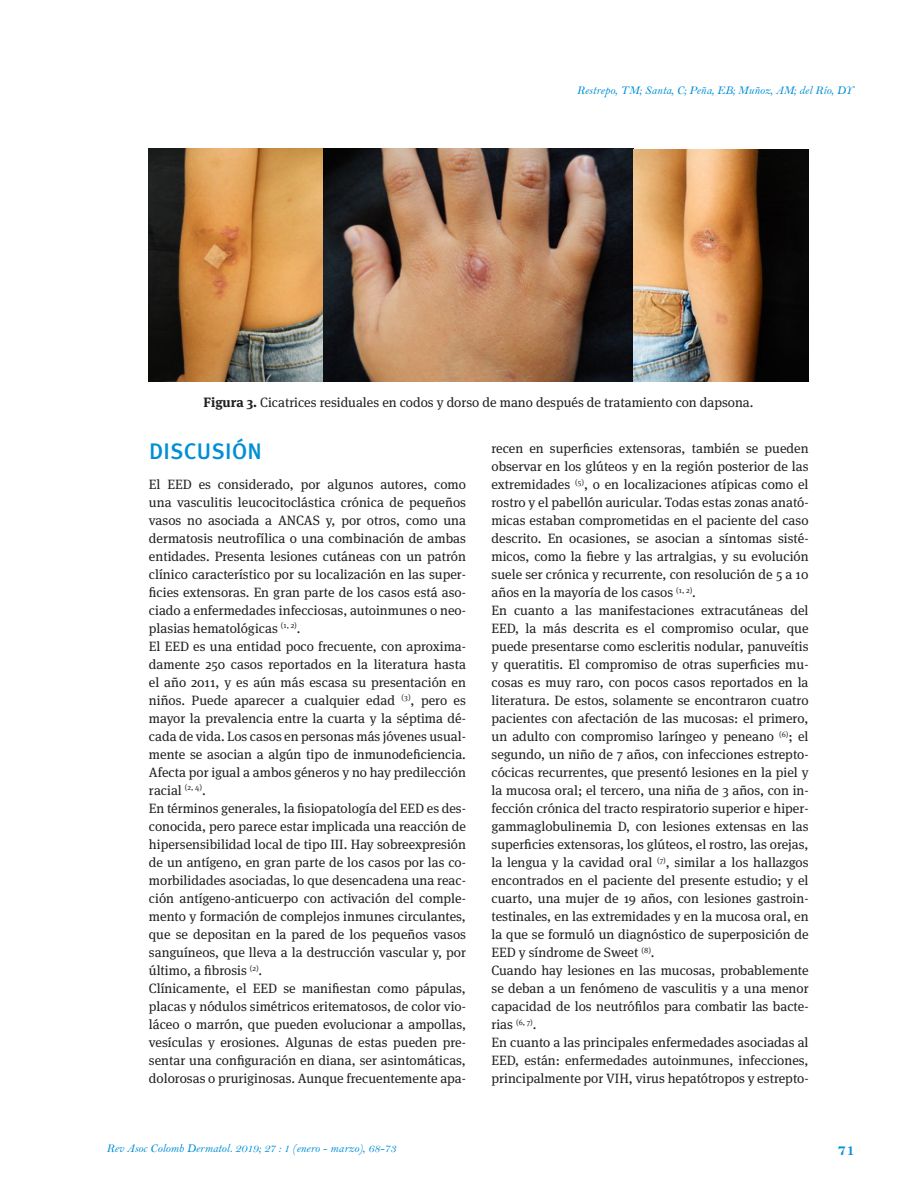
<style>
.page{position:relative;width:915px;height:1191px;background:#fff}
.page>*{position:absolute;margin:0;border:0;box-sizing:border-box;transform-origin:0 0}
.subtitulo{font:500 22.5px "Meta Pro";letter-spacing:.01em;color:#008fd5}
.t1{font:16.5px "Bell MT Bold";color:#008fd5}
.caja_texto{font:13.5px/18px "Meta Serif OT";color:#231f20;text-align:justify}
.marcacion{font:12px "Bell MT Italic";color:#008fd5}
.s1{font-weight:700}
</style>
<div class="page">
<img style="left:149px;top:149px;width:658px;height:232px">
<p class="marcacion" style="left:576px;top:83px;width:278px">Restrepo, TM; Santa, C; Peña, EB; Muñoz, AM; del Río, DY</p>
<p class="caja_texto" style="left:203px;top:394px;width:551px"><span class="s1">Figura 3.</span> Cicatrices residuales en codos y dorso de mano después de tratamiento con dapsona.</p>
<p class="subtitulo" style="left:149px;top:437px;width:114px">DISCUSIÓN</p>
<p class="caja_texto" style="left:149px;top:475px;width:318px">El EED es considerado, por algunos autores, como una vasculitis leucocitoclástica crónica de pequeños vasos no asociada a ANCAS y, por otros, como una dermatosis neutrofílica o una combinación de ambas entidades. Presenta lesiones cutáneas con un patrón clínico característico por su localización en las super&shy;ficies extensoras. En gran parte de los casos está aso&shy;ciado a enfermedades infecciosas, autoinmunes o neo&shy;plasias hematológicas <sup>(1,</sup> <sup>2)</sup>.</p>
<p class="caja_texto" style="left:149px;top:637px;width:318px">El EED es una entidad poco frecuente, con aproxima&shy;damente 250 casos reportados en la literatura hasta el año 2011, y es aún más escasa su presentación en niños. Puede aparecer a cualquier edad <sup>(3)</sup>, pero es mayor la prevalencia entre la cuarta y la séptima dé&shy;cada de vida. Los casos en personas más jóvenes usual&shy;mente se asocian a algún tipo de inmunodeficiencia.<br>Afecta por igual a ambos géneros y no hay predilección racial <sup>(2,</sup> <sup>4)</sup>.</p>
<p class="caja_texto" style="left:149px;top:799px;width:318px">En términos generales, la fisiopatología del EED es des&shy;conocida, pero parece estar implicada una reacción de hipersensibilidad local de tipo III. Hay sobreexpresión de un antígeno, en gran parte de los casos por las co&shy;morbilidades asociadas, lo que desencadena una reac&shy;ción antígeno-anticuerpo con activación del comple&shy;mento y formación de complejos inmunes circulantes, que se depositan en la pared de los pequeños vasos sanguíneos, que lleva a la destrucción vascular y, por último, a fibrosis <sup>(2)</sup>.</p>
<p class="caja_texto" style="left:149px;top:979px;width:318px">Clínicamente, el EED se manifiestan como pápulas, placas y nódulos simétricos eritematosos, de color vio&shy;láceo o marrón, que pueden evolucionar a ampollas, vesículas y erosiones. Algunas de estas pueden pre&shy;sentar una configuración en diana, ser asintomáticas, dolorosas o pruriginosas. Aunque frecuentemente apa-</p>
<p class="caja_texto" style="left:491px;top:439px;width:318px">recen en superficies extensoras, también se pueden observar en los glúteos y en la región posterior de las extremidades <sup>(5)</sup>, o en localizaciones atípicas como el rostro y el pabellón auricular. Todas estas zonas anató&shy;micas estaban comprometidas en el paciente del caso descrito. En ocasiones, se asocian a síntomas sisté&shy;micos, como la fiebre y las artralgias, y su evolución suele ser crónica y recurrente, con resolución de 5 a 10 años en la mayoría de los casos <sup>(1,</sup> <sup>2)</sup>.</p>
<p class="caja_texto" style="left:491px;top:601px;width:318px">En cuanto a las manifestaciones extracutáneas del EED, la más descrita es el compromiso ocular, que puede presentarse como escleritis nodular, panuveítis y queratitis. El compromiso de otras superficies mu&shy;cosas es muy raro, con pocos casos reportados en la literatura. De estos, solamente se encontraron cuatro pacientes con afectación de las mucosas: el primero, un adulto con compromiso laríngeo y peneano <sup>(6)</sup>; el segundo, un niño de 7 años, con infecciones estrepto&shy;cócicas recurrentes, que presentó lesiones en la piel y la mucosa oral; el tercero, una niña de 3 años, con in&shy;fección crónica del tracto respiratorio superior e hiper&shy;gammaglobulinemia D, con lesiones extensas en las superficies extensoras, los glúteos, el rostro, las orejas, la lengua y la cavidad oral <sup>(7)</sup>, similar a los hallazgos encontrados en el paciente del presente estudio; y el cuarto, una mujer de 19 años, con lesiones gastroin&shy;testinales, en las extremidades y en la mucosa oral, en la que se formuló un diagnóstico de superposición de EED y síndrome de Sweet <sup>(8)</sup>.</p>
<p class="caja_texto" style="left:491px;top:961px;width:318px">Cuando hay lesiones en las mucosas, probablemente se deban a un fenómeno de vasculitis y a una menor capacidad de los neutrófilos para combatir las bacte&shy;rias <sup>(6,</sup> <sup>7)</sup>.</p>
<p class="caja_texto" style="left:491px;top:1033px;width:318px">En cuanto a las principales enfermedades asociadas al EED, están: enfermedades autoinmunes, infecciones, principalmente por VIH, virus hepatótropos y estrepto-</p>
<p class="marcacion" style="left:106px;top:1141px;width:291px">Rev Asoc Colomb Dermatol. 2019; 27 : 1 (enero - marzo), 68-73</p>
<p class="t1" style="left:837px;top:1140px;width:19px">71</p>
</div>
